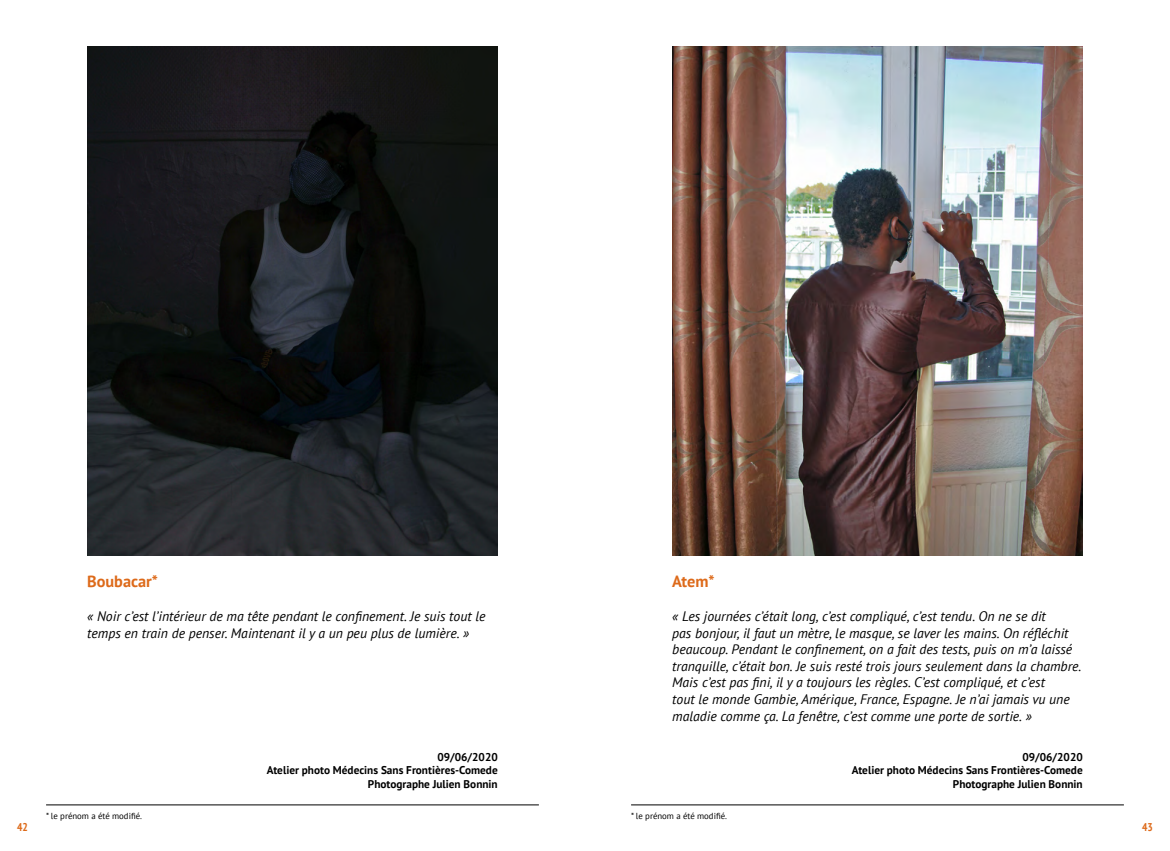
<style>
.page{position:relative;width:1170px;height:851px;background:#fff}
.page>*{position:absolute;margin:0;border:0;box-sizing:border-box;transform-origin:0 0}
.t1{font:700 16.25px "PT Sans";color:#dd6a1a}
.t2{font:italic 13.75px/16.5px "PT Sans";color:#000}
.t3{font:700 11.25px/13.5px "PT Sans";color:#000;text-align:right}
.t4{font:700 condensed 11.25px "PT Sans";color:#dd6a1a}
.t5{font:8.75px "PT Sans";color:#000}
</style>
<div class="page">
<img style="left:87px;top:46px;width:410px;height:509px">
<img style="left:672px;top:46px;width:410px;height:509px">
<hr style="left:631px;top:804px;width:492px;height:1px;background:#000">
<hr style="left:46px;top:804px;width:493px;height:1px;background:#000">
<p class="t1" style="left:87px;top:570px;width:72px">Boubacar*</p>
<p class="t2" style="left:87px;top:608px;width:400px">« Noir c’est l’intérieur de ma tête pendant le confinement. Je suis tout le temps en train de penser. Maintenant il y a un peu plus de lumière. »</p>
<p class="t1" style="left:672px;top:570px;width:44px">Atem*</p>
<p class="t2" style="left:672px;top:608px;width:411px">« Les journées c’était long, c’est compliqué, c’est tendu. On ne se dit<br>pas bonjour, il faut un mètre, le masque, se laver les mains. On réfléchit beaucoup. Pendant le confinement, on a fait des tests, puis on m’a laissé tranquille, c’était bon. Je suis resté trois jours seulement dans la chambre.<br>Mais c’est pas fini, il y a toujours les règles. C’est compliqué, et c’est<br>tout le monde Gambie, Amérique, France, Espagne. Je n’ai jamais vu une maladie comme ça. La fenêtre, c’est comme une porte de sortie. »</p>
<p class="t3" style="left:267px;top:749px;width:232px">09/06/2020<br>Atelier photo Médecins Sans Frontières-Comede<br>Photographe Julien Bonnin</p>
<p class="t3" style="left:851px;top:749px;width:232px">09/06/2020<br>Atelier photo Médecins Sans Frontières-Comede<br>Photographe Julien Bonnin</p>
<p class="t5" style="left:46px;top:809px;width:97px">* le prénom a été modifié.</p>
<p class="t5" style="left:631px;top:809px;width:97px">* le prénom a été modifié.</p>
<p class="t4" style="left:17px;top:819px;width:12px">42</p>
<p class="t4" style="left:1141px;top:819px;width:12px">43</p>
</div>
